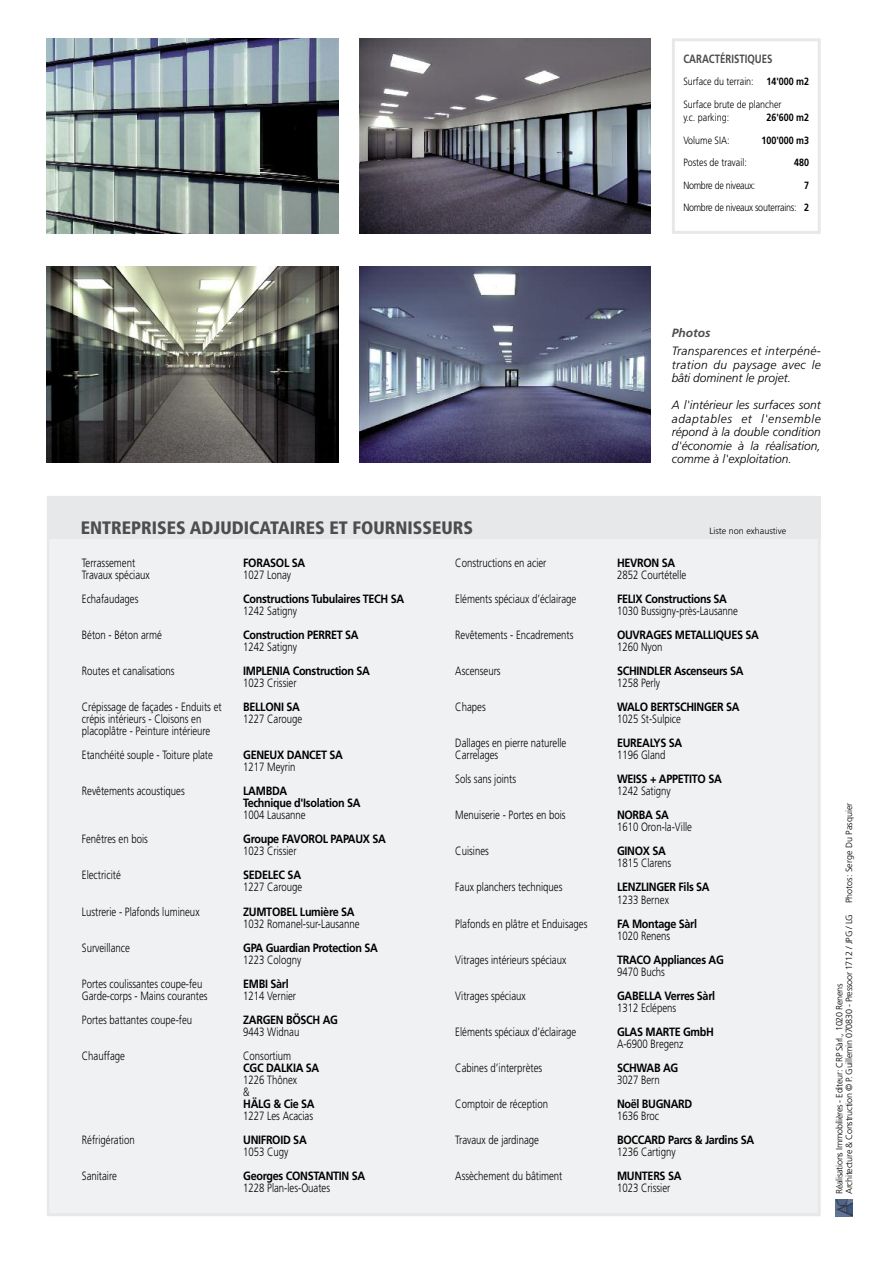
<style>
.page{position:relative;width:893px;height:1263px;background:#fff}
.page>*{position:absolute;margin:0;border:0;box-sizing:border-box;transform-origin:0 0}
.t1{font:900 condensed 18px "Frutiger";color:#4d4d4d}
.t2{font:300 12px/12px "Frutiger";color:#000;scale:.8 1}
.t3{font:700 12px/12px "Frutiger";letter-spacing:-.03em;color:#000;scale:.9 1}
.t4{font:italic 300 12px/13.5px "Frutiger";color:#000;text-align:justify}
.t5{font:700 12px "Frutiger";color:#4d4d4d;scale:.8 1}
.t6{font:italic 700 12px "Frutiger";color:#4d4d4d}
.t7{font:300 10.5px/22.5px "Frutiger";color:#000;scale:.85 1}
.t8{font:300 10.5px/22.5px "Frutiger";letter-spacing:-.03em;color:#000;text-align:right;scale:.85 1}
.t9{font:700 10.5px "Frutiger";color:#000;scale:.85 1}
.t10{font:300 9px/9.8px "Frutiger";letter-spacing:-.03em;color:#000}
.t11{font:300 9px "Frutiger";color:#000}
.s1{font-weight:700}
</style>
<div class="page">
<div style="left:50px;top:499px;width:768px;height:714px;background:#f0f1f2"></div>
<div style="left:47px;top:496px;width:774px;height:43px;background:#e7e8e9"></div>
<img style="left:836px;top:1200px;width:16px;height:16px">
<div style="left:672px;top:38px;width:149px;height:196px;border:3px solid #e7e8e9"></div>
<img style="left:47px;top:267px;width:291px;height:195px">
<img style="left:47px;top:38px;width:291px;height:196px">
<img style="left:359px;top:38px;width:292px;height:196px">
<img style="left:359px;top:267px;width:292px;height:195px">
<p class="t5" style="left:683px;top:54px;width:113px">CARACTÉRISTIQUES</p>
<p class="t7" style="left:683px;top:71px;width:150px">Surface du terrain: <span class="s1">14'000 m2<br></span>Surface brute de plancher</p>
<p class="t7" style="left:683px;top:107px;width:55px">y.c. parking:</p>
<p class="t9" style="left:766px;top:113px;width:52px">26'600 m2</p>
<p class="t7" style="left:683px;top:129px;width:56px">Volume SIA:</p>
<p class="t9" style="left:761px;top:136px;width:58px">100'000 m3</p>
<p class="t7" style="left:683px;top:152px;width:76px">Postes de travail:</p>
<p class="t9" style="left:794px;top:158px;width:19px">480</p>
<p class="t8" style="left:683px;top:174px;width:86px">Nombre de niveaux:</p>
<p class="t8" style="left:683px;top:174px;width:150px"><span class="s1">7<br></span>Nombre de niveaux souterrains: <span class="s1">2</span></p>
<p class="t6" style="left:672px;top:328px;width:40px">Photos</p>
<p class="t4" style="left:672px;top:345px;width:150px">Transparences et interpéné&shy;tration du paysage avec le bâti dominent le projet.</p>
<p class="t4" style="left:672px;top:399px;width:150px">A l'intérieur les surfaces sont adaptables et l'ensemble répond à la double condition d'économie à la réalisation, comme à l'exploitation.</p>
<h1 class="t1" style="left:81px;top:521px;width:394px">ENTREPRISES ADJUDICATAIRES ET FOURNISSEURS</h1>
<p class="t11" style="left:709px;top:527px;width:78px">Liste non exhaustive</p>
<p class="t2" style="left:82px;top:558px;width:86px">Terrassement<br>Travaux spéciaux</p>
<p class="t2" style="left:82px;top:594px;width:72px">Echafaudages</p>
<p class="t2" style="left:82px;top:630px;width:101px">Béton - Béton armé</p>
<p class="t2" style="left:82px;top:666px;width:117px">Routes et canalisations</p>
<p class="t2" style="left:82px;top:702px;width:176px">Crépissage de façades - Enduits et crépis intérieurs - Cloisons en placoplâtre - Peinture intérieure</p>
<p class="t2" style="left:82px;top:750px;width:165px">Etanchéité souple - Toiture plate</p>
<p class="t2" style="left:82px;top:786px;width:130px">Revêtements acoustiques</p>
<p class="t2" style="left:82px;top:834px;width:84px">Fenêtres en bois</p>
<p class="t2" style="left:82px;top:870px;width:50px">Electricité</p>
<p class="t2" style="left:82px;top:906px;width:149px">Lustrerie - Plafonds lumineux</p>
<p class="t2" style="left:82px;top:942px;width:61px">Surveillance</p>
<p class="t2" style="left:82px;top:978px;width:159px">Portes coulissantes coupe-feu<br>Garde-corps - Mains courantes</p>
<p class="t2" style="left:82px;top:1014px;width:139px">Portes battantes coupe-feu</p>
<p class="t2" style="left:82px;top:1050px;width:55px">Chauffage</p>
<p class="t2" style="left:455px;top:558px;width:115px">Constructions en acier</p>
<p class="t2" style="left:455px;top:594px;width:153px">Eléments spéciaux d’éclairage</p>
<p class="t2" style="left:455px;top:630px;width:149px">Revêtements - Encadrements</p>
<p class="t2" style="left:455px;top:666px;width:58px">Ascenseurs</p>
<p class="t2" style="left:455px;top:702px;width:40px">Chapes</p>
<p class="t2" style="left:455px;top:738px;width:140px">Dallages en pierre naturelle<br>Carrelages</p>
<p class="t2" style="left:455px;top:774px;width:78px">Sols sans joints</p>
<p class="t2" style="left:455px;top:810px;width:139px">Menuiserie - Portes en bois</p>
<p class="t2" style="left:455px;top:846px;width:44px">Cuisines</p>
<p class="t2" style="left:455px;top:882px;width:135px">Faux planchers techniques</p>
<p class="t2" style="left:455px;top:918px;width:167px">Plafonds en plâtre et Enduisages</p>
<p class="t2" style="left:455px;top:954px;width:140px">Vitrages intérieurs spéciaux</p>
<p class="t2" style="left:455px;top:990px;width:90px">Vitrages spéciaux</p>
<p class="t2" style="left:455px;top:1026px;width:153px">Eléments spéciaux d’éclairage</p>
<p class="t2" style="left:455px;top:1062px;width:110px">Cabines d’interprètes</p>
<p class="t2" style="left:455px;top:1098px;width:117px">Comptoir de réception</p>
<p class="t2" style="left:455px;top:1134px;width:106px">Travaux de jardinage</p>
<p class="t2" style="left:455px;top:1170px;width:135px">Assèchement du bâtiment</p>
<p class="t3" style="left:243px;top:558px;width:70px">FORASOL SA</p>
<p class="t2" style="left:243px;top:570px;width:62px">1027 Lonay</p>
<p class="t3" style="left:243px;top:594px;width:180px">Constructions Tubulaires TECH SA</p>
<p class="t2" style="left:243px;top:606px;width:69px">1242 Satigny</p>
<p class="t3" style="left:243px;top:630px;width:130px">Construction PERRET SA</p>
<p class="t2" style="left:243px;top:642px;width:69px">1242 Satigny</p>
<p class="t3" style="left:243px;top:666px;width:142px">IMPLENIA Construction SA</p>
<p class="t2" style="left:243px;top:678px;width:68px">1023 Crissier</p>
<p class="t3" style="left:243px;top:702px;width:64px">BELLONI SA</p>
<p class="t2" style="left:243px;top:714px;width:75px">1227 Carouge</p>
<p class="t3" style="left:243px;top:750px;width:112px">GENEUX DANCET SA</p>
<p class="t2" style="left:243px;top:762px;width:67px">1217 Meyrin</p>
<p class="t3" style="left:243px;top:786px;width:132px">LAMBDA<br>Technique d'Isolation SA</p>
<p class="t2" style="left:243px;top:810px;width:80px">1004 Lausanne</p>
<p class="t3" style="left:243px;top:834px;width:160px">Groupe FAVOROL PAPAUX SA</p>
<p class="t2" style="left:243px;top:846px;width:68px">1023 Crissier</p>
<p class="t3" style="left:243px;top:870px;width:66px">SEDELEC SA</p>
<p class="t2" style="left:243px;top:882px;width:75px">1227 Carouge</p>
<p class="t3" style="left:243px;top:906px;width:125px">ZUMTOBEL Lumière SA</p>
<p class="t2" style="left:243px;top:918px;width:147px">1032 Romanel-sur-Lausanne</p>
<p class="t3" style="left:243px;top:942px;width:151px">GPA Guardian Protection SA</p>
<p class="t2" style="left:243px;top:954px;width:74px">1223 Cologny</p>
<p class="t3" style="left:243px;top:978px;width:52px">EMBI Sàrl</p>
<p class="t2" style="left:243px;top:990px;width:68px">1214 Vernier</p>
<p class="t3" style="left:243px;top:1014px;width:107px">ZARGEN BÖSCH AG</p>
<p class="t2" style="left:243px;top:1020px;width:72px;line-height:24px">9443 Widnau<br>Consortium</p>
<p class="t3" style="left:243px;top:1062px;width:86px">CGC DALKIA SA</p>
<p class="t2" style="left:243px;top:1074px;width:69px">1226 Thônex &amp;</p>
<p class="t3" style="left:243px;top:1098px;width:81px">HÄLG &amp; Cie SA</p>
<p class="t2" style="left:243px;top:1110px;width:89px">1227 Les Acacias</p>
<p class="t3" style="left:243px;top:1134px;width:72px">UNIFROID SA</p>
<p class="t2" style="left:243px;top:1146px;width:58px">1053 Cugy</p>
<p class="t3" style="left:243px;top:1170px;width:137px">Georges CONSTANTIN SA</p>
<p class="t2" style="left:243px;top:1182px;width:110px">1228 Plan-les-Ouates</p>
<p class="t3" style="left:617px;top:558px;width:66px">HEVRON SA</p>
<p class="t2" style="left:617px;top:570px;width:88px">2852 Courtételle</p>
<p class="t3" style="left:617px;top:594px;width:124px">FELIX Constructions SA</p>
<p class="t2" style="left:617px;top:606px;width:153px">1030 Bussigny-près-Lausanne</p>
<p class="t3" style="left:617px;top:630px;width:159px">OUVRAGES METALLIQUES SA</p>
<p class="t2" style="left:617px;top:642px;width:58px">1260 Nyon</p>
<p class="t3" style="left:617px;top:666px;width:142px">SCHINDLER Ascenseurs SA</p>
<p class="t2" style="left:617px;top:678px;width:56px">1258 Perly</p>
<p class="t3" style="left:617px;top:702px;width:138px">WALO BERTSCHINGER SA</p>
<p class="t2" style="left:617px;top:714px;width:81px">1025 St-Sulpice</p>
<p class="t3" style="left:617px;top:738px;width:74px">EUREALYS SA</p>
<p class="t2" style="left:617px;top:750px;width:62px">1196 Gland</p>
<p class="t3" style="left:617px;top:774px;width:118px">WEISS + APPETITO SA</p>
<p class="t2" style="left:617px;top:786px;width:69px">1242 Satigny</p>
<p class="t3" style="left:617px;top:810px;width:59px">NORBA SA</p>
<p class="t2" style="left:617px;top:822px;width:95px">1610 Oron-la-Ville</p>
<p class="t3" style="left:617px;top:846px;width:56px">GINOX SA</p>
<p class="t2" style="left:617px;top:858px;width:69px">1815 Clarens</p>
<p class="t3" style="left:617px;top:882px;width:104px">LENZLINGER Fils SA</p>
<p class="t2" style="left:617px;top:894px;width:66px">1233 Bernex</p>
<p class="t3" style="left:617px;top:918px;width:90px">FA Montage Sàrl</p>
<p class="t2" style="left:617px;top:930px;width:68px">1020 Renens</p>
<p class="t3" style="left:617px;top:954px;width:120px">TRACO Appliances AG</p>
<p class="t2" style="left:617px;top:966px;width:62px">9470 Buchs</p>
<p class="t3" style="left:617px;top:990px;width:111px">GABELLA Verres Sàrl</p>
<p class="t2" style="left:617px;top:1002px;width:76px">1312 Eclépens</p>
<p class="t3" style="left:617px;top:1026px;width:109px">GLAS MARTE GmbH</p>
<p class="t2" style="left:617px;top:1038px;width:85px">A-6900 Bregenz</p>
<p class="t3" style="left:617px;top:1062px;width:70px">SCHWAB AG</p>
<p class="t2" style="left:617px;top:1074px;width:55px">3027 Bern</p>
<p class="t3" style="left:617px;top:1098px;width:85px">Noël BUGNARD</p>
<p class="t2" style="left:617px;top:1110px;width:54px">1636 Broc</p>
<p class="t3" style="left:617px;top:1134px;width:154px">BOCCARD Parcs &amp; Jardins SA</p>
<p class="t2" style="left:617px;top:1146px;width:75px">1236 Cartigny</p>
<p class="t3" style="left:617px;top:1170px;width:73px">MUNTERS SA</p>
<p class="t2" style="left:617px;top:1182px;width:68px">1023 Crissier</p>
<p class="t2" style="left:82px;top:1134px;width:67px">Réfrigération</p>
<p class="t2" style="left:82px;top:1170px;width:45px">Sanitaire</p>
<p class="t10" style="left:835px;top:1194px;width:393px;rotate:-90deg">Réalisations Immobilières - Editeur: CRP Sàrl., 1020 Renens<br>Architecture &amp; Construction © P. Guillemin 070830 - Pressoor 1712 / JPG / LG Photos: Serge Du Pasquier</p>
</div>
